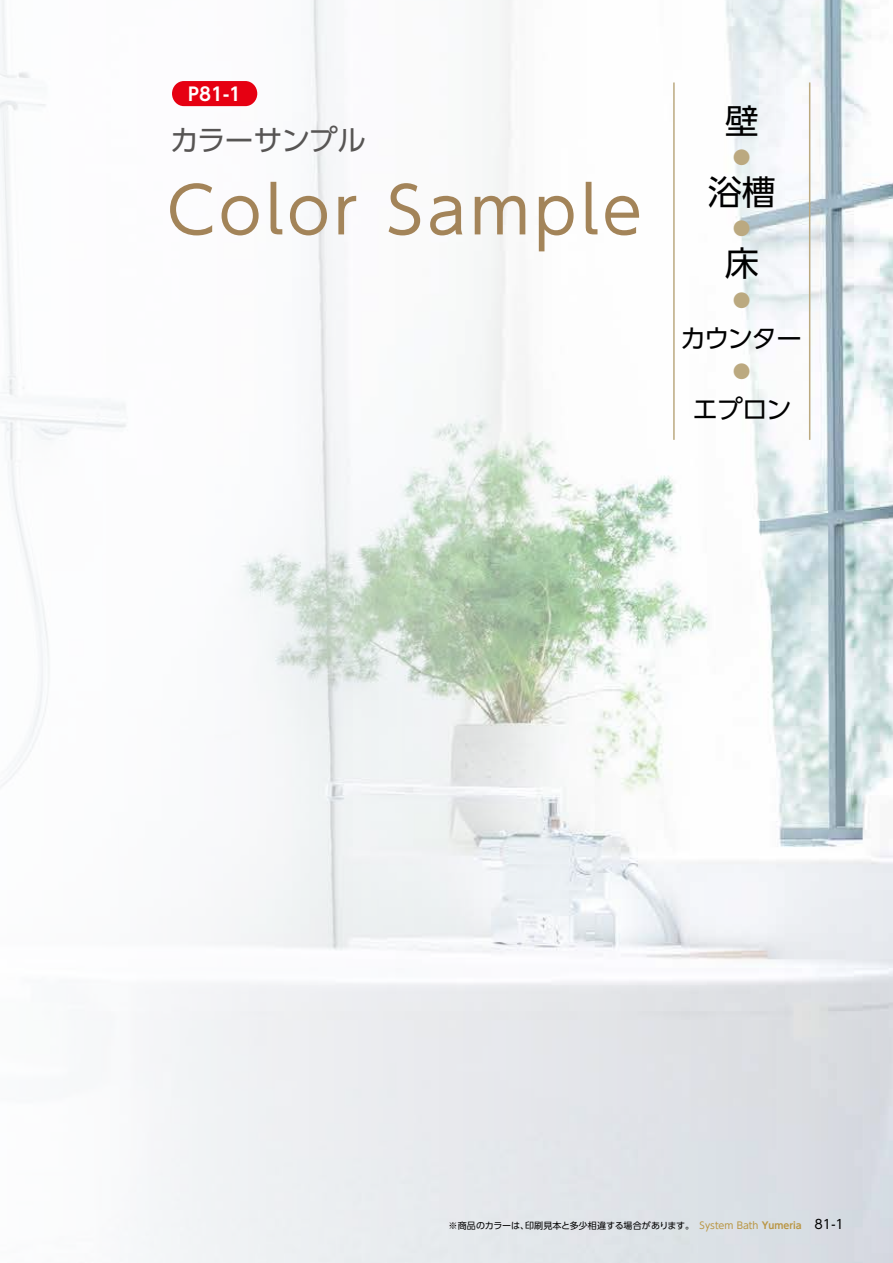
<style>
.page{position:relative;width:893px;height:1263px;background:#fff}
.page>*{position:absolute;margin:0;border:0;box-sizing:border-box;transform-origin:0 0}
.t1{font:63.75px "UD Shin Go Pr 6 N";letter-spacing:.06em;color:#a38459}
.t2{font:34.05px/71.2px "UD Shin Go Pr 6 N";color:#000;text-align:center}
.t3{font:28.65px "UD Shin Go Pr 6 N";letter-spacing:-.03em;color:#575554}
.t4{font:25.5px "UD Shin Go Pr 6 N";letter-spacing:-.055em;color:#000}
.t5{font:700 18.15px "UD Shin Go Pr 6 N De";color:#fff}
.t6{font:17.7px "UD Shin Go Pr 6 N";color:#bba980}
.t7{font:9px "UD Shin Go Pr 6 N";color:#000}
.s1{font-size:9.6px;color:#b99542}
.s2{font-family:"UD Shin Go Pr 6 N De";font-weight:700;font-size:9.6px;color:#b99542}
.s3{font-size:12.75px}
</style>
<div class="page">
<img style="left:0;top:0;width:893px;height:1263px">
<div style="left:172px;top:81px;width:85px;height:25px;background:#e60012;border-radius:12px"></div>
<hr style="left:673px;top:82px;width:2px;height:358px;background:#bba980">
<hr style="left:809px;top:82px;width:1px;height:358px;background:#bba980">
<h3 class="t5" style="left:188px;top:79px;width:55px">P81-1</h3>
<h3 class="t3" style="left:170px;top:117px;width:198px">カラーサンプル</h3>
<h1 class="t1" style="left:167px;top:159px;width:476px">Color Sample</h1>
<h2 class="t2" style="left:708px;top:84px;width:70px">壁浴槽床</h2>
<h3 class="t6" style="left:733px;top:143px;width:19px">●</h3>
<h3 class="t6" style="left:733px;top:214px;width:19px">●</h3>
<h3 class="t6" style="left:733px;top:286px;width:19px">●</h3>
<h3 class="t4" style="left:681px;top:317px;width:123px">カウンター</h3>
<h3 class="t6" style="left:733px;top:357px;width:19px">●</h3>
<h3 class="t4" style="left:692px;top:388px;width:101px">エプロン</h3>
<p class="t7" style="left:449px;top:1218px;width:397px">※商品のカラーは、印刷見本と多少相違する場合があります。　<span class="s1">System Bath</span> <span class="s2">Yumeria</span><span class="s3">　81-1</span></p>
</div>
